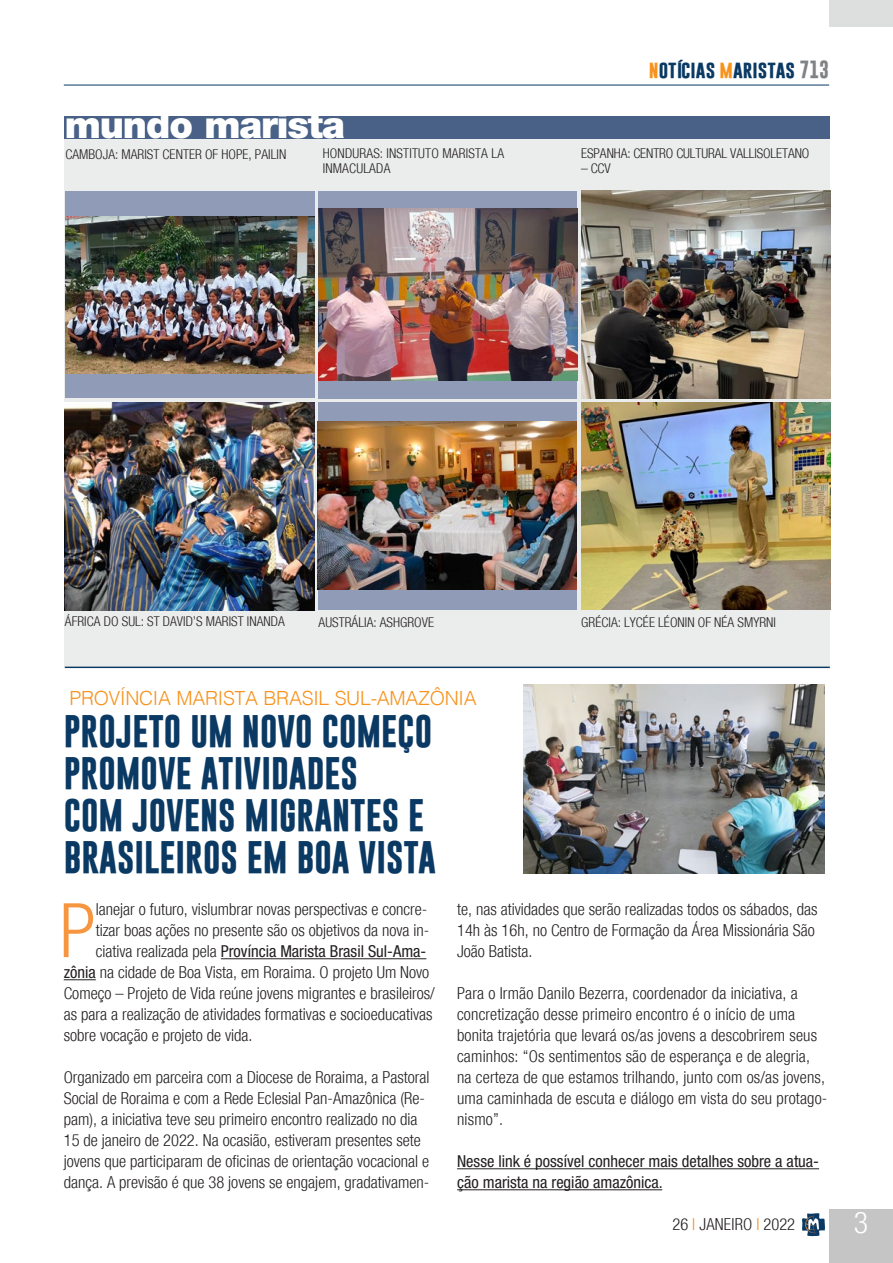
<style>
.page{position:relative;width:893px;height:1263px;background:#fff}
.page>*{position:absolute;margin:0;border:0;box-sizing:border-box;transform-origin:0 0}
.Testo_sinEspacio{font:300 condensed 75.3px "Helvetica Neue";color:#f79641}
.Titolo{font:900 37.5px "Helvetica Neue";letter-spacing:-.03em;color:#fff}
.Titolo-2{font:700 33px/42px "Gobold";color:#0a3963}
.t1{font:300 condensed 30px "Helvetica Neue";color:#fff}
.sommario{font:300 19.5px "Helvetica";letter-spacing:-.015em;color:#f7931d}
.t2{font:700 18px "Gobold";color:#0a3963}
.Testo_sinEspacio-2{font:300 condensed 16.5px/21px "Helvetica Neue";color:#231f20}
.Testo_sinEspacio-3{font:condensed 16.5px/21px "Helvetica Neue";color:#231f20}
.DidacaliaFotos{font:300 condensed 13.5px/15px "Helvetica Neue";letter-spacing:.005em;color:#231f20}
.s1{color:#f7931d}
.s2{color:#808285}
.s3{font-weight:300}
.s4{font-weight:400}
</style>
<div class="page">
<div style="left:829px;top:1209px;width:64px;height:54px;background:#c4c5c4"></div>
<hr style="left:64px;top:85px;width:765px;height:1px;background:#0a3963">
<svg style="left:802px;top:1213px;width:23px;height:23px"></svg>
<div style="left:829px;top:0;width:64px;height:27px;background:#dddede"></div>
<div style="left:64px;top:129px;width:766px;height:539px;background:#ebecec"></div>
<div style="left:65px;top:192px;width:249px;height:206px;background:#8f9bb7"></div>
<img style="left:65px;top:216px;width:249px;height:158px">
<div style="left:319px;top:191px;width:258px;height:207px;background:#8f9bb7"></div>
<img style="left:319px;top:208px;width:258px;height:172px">
<img style="left:65px;top:402px;width:249px;height:208px">
<div style="left:318px;top:402px;width:258px;height:208px;background:#8f9bb7"></div>
<img style="left:318px;top:422px;width:258px;height:168px">
<img style="left:581px;top:191px;width:249px;height:207px">
<hr style="left:65px;top:667px;width:765px;height:1px;background:#0a3963">
<div style="left:64px;top:116px;width:766px;height:23px;background:#496187"></div>
<img style="left:581px;top:402px;width:249px;height:208px">
<hr style="left:221px;top:958px;width:205px;height:1px;background:#231f20">
<hr style="left:64px;top:979px;width:32px;height:1px;background:#231f20">
<hr style="left:457px;top:1168px;width:362px;height:1px;background:#231f20">
<hr style="left:457px;top:1189px;width:205px;height:1px;background:#231f20">
<img style="left:523px;top:684px;width:302px;height:189px">
<p class="Titolo" style="left:65px;top:102px;width:282px">mundo marista</p>
<p class="DidacaliaFotos" style="left:65px;top:147px;width:223px">CAMBOJA: MARIST CENTER OF HOPE, PAILIN</p>
<p class="DidacaliaFotos" style="left:323px;top:146px;width:183px">HONDURAS: INSTITUTO MARISTA LA<br>INMACULADA</p>
<p class="t2" style="left:649px;top:57px;width:182px"><span class="s1">n</span>otícias <span class="s1">m</span>aristas <span class="s2">713</span></p>
<p class="DidacaliaFotos" style="left:581px;top:146px;width:230px">ESPANHA: CENTRO CULTURAL VALLISOLETANO</p>
<p class="DidacaliaFotos" style="left:581px;top:161px;width:31px">– CCV</p>
<p class="DidacaliaFotos" style="left:65px;top:613px;width:222px">ÁFRICA DO SUL: ST DAVID’S MARIST INANDA</p>
<p class="DidacaliaFotos" style="left:319px;top:614px;width:117px">AUSTRÁLIA: ASHGROVE</p>
<p class="sommario" style="left:69px;top:681px;width:409px">PROVÍNCIA MARISTA BRASIL SUL-AMAZÔNIA</p>
<p class="Titolo-2" style="left:64px;top:710px;width:374px">PROJETO UM NOVO COMEÇO<br>PROMOVE ATIVIDADES<br>COM JOVENS MIGRANTES E<br>BRASILEIROS EM BOA VISTA</p>
<p class="DidacaliaFotos" style="left:581px;top:614px;width:196px">GRÉCIA: LYCÉE LÉONIN OF NÉA SMYRNI</p>
<p class="Testo_sinEspacio" style="left:60px;top:887px;width:38px">P</p>
<p class="Testo_sinEspacio-2" style="left:96px;top:899px;width:333px">lanejar o futuro, vislumbrar novas perspectivas e concre-</p>
<p class="Testo_sinEspacio-2" style="left:96px;top:920px;width:335px">tizar boas ações no presente são os objetivos da nova in-</p>
<p class="Testo_sinEspacio-3" style="left:96px;top:941px;width:332px"><span class="s3">ciativa realizada pela</span> Província Marista Brasil Sul-Ama-</p>
<p class="Testo_sinEspacio-2" style="left:64px;top:962px;width:367px"><span class="s4">zônia</span> na cidade de Boa Vista, em Roraima. O projeto Um Novo</p>
<p class="Testo_sinEspacio-2" style="left:64px;top:983px;width:372px">Começo – Projeto de Vida reúne jovens migrantes e brasileiros/</p>
<p class="Testo_sinEspacio-2" style="left:64px;top:1004px;width:370px">as para a realização de atividades formativas e socioeducativas</p>
<p class="Testo_sinEspacio-2" style="left:64px;top:1025px;width:190px">sobre vocação e projeto de vida.</p>
<p class="Testo_sinEspacio-2" style="left:64px;top:1067px;width:367px">Organizado em parceira com a Diocese de Roraima, a Pastoral Social de Roraima e com a Rede Eclesial Pan-Amazônica (Re&shy;pam), a iniciativa teve seu primeiro encontro realizado no dia 15 de janeiro de 2022. Na ocasião, estiveram presentes sete jovens que participaram de oficinas de orientação vocacional e dança. A previsão é que 38 jovens se engajem, gradativamen-</p>
<p class="Testo_sinEspacio-2" style="left:457px;top:899px;width:362px">te, nas atividades que serão realizadas todos os sábados, das<br>14h às 16h, no Centro de Formação da Área Missionária São<br>João Batista.</p>
<p class="Testo_sinEspacio-2" style="left:457px;top:983px;width:372px">Para o Irmão Danilo Bezerra, coordenador da iniciativa, a concretização desse primeiro encontro é o início de uma bonita trajetória que levará os/as jovens a descobrirem seus caminhos: “Os sentimentos são de esperança e de alegria, na certeza de que estamos trilhando, junto com os/as jovens, uma caminhada de escuta e diálogo em vista do seu protago&shy;nismo”.</p>
<p class="Testo_sinEspacio-3" style="left:457px;top:1151px;width:363px">Nesse link é possível conhecer mais detalhes sobre a atua&shy;ção marista na região amazônica.</p>
<p class="Testo_sinEspacio-2" style="left:672px;top:1214px;width:124px">26 <span class="s1">I</span> JANEIRO <span class="s1">I</span> 2022</p>
<h3 class="t1" style="left:854px;top:1205px;width:16px">3</h3>
</div>
